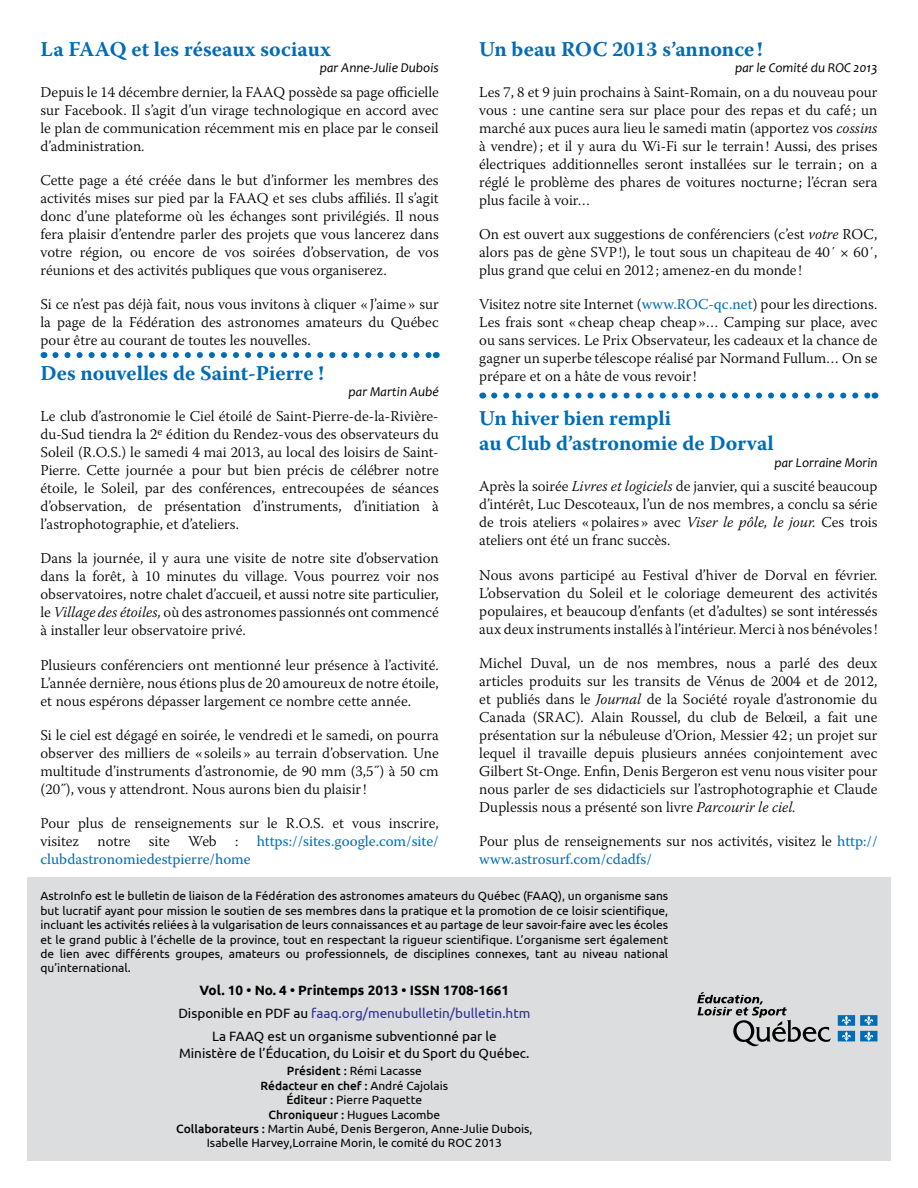
<style>
.page{position:relative;width:918px;height:1188px;background:#fff}
.page>*{position:absolute;margin:0;border:0;box-sizing:border-box;transform-origin:0 0}
.t1{font:700 21px/25.2px "Warnock Pro";color:#006cb7}
.t2{font:300 15px/18px "Warnock Pro";color:#000;text-align:justify}
.t3{font:13.5px/23px "Ubuntu";color:#000;text-align:center}
.t4{font:italic 13.5px "Candara";color:#000}
.t5{font:12px/14.4px "Ubuntu";color:#000;text-align:justify}
.s1{font-style:italic}
.s2{font-weight:400;color:#006cb7}
.s3{font-weight:700}
.s4{color:#2e3092}
.s5{font-weight:500}
</style>
<div class="page">
<div style="left:27px;top:878px;width:864px;height:283px;background:#dcddde"></div>
<svg style="left:838px;top:1015px;width:40px;height:26px"></svg>
<svg style="left:697px;top:992px;width:134px;height:54px"></svg>
<svg style="left:494px;top:393px;width:381px;height:6px"></svg>
<svg style="left:55px;top:352px;width:375px;height:6px"></svg>
<h1 class="t1" style="left:40px;top:36px;width:292px">La FAAQ et les réseaux sociaux</h1>
<p class="t4" style="left:320px;top:59px;width:120px">par Anne-Julie Dubois</p>
<p class="t2" style="left:40px;top:83px;width:400px">Depuis le 14 décembre dernier, la FAAQ possède sa page officielle sur Facebook. Il s’agit d’un virage technologique en accord avec le plan de communication récemment mis en place par le conseil d’administration.</p>
<p class="t2" style="left:40px;top:171px;width:400px">Cette page a été créée dans le but d’informer les membres des activités mises sur pied par la FAAQ et ses clubs affiliés. Il s’agit donc d’une plateforme où les échanges sont privilégiés. Il nous fera plaisir d’entendre parler des projets que vous lancerez dans votre région, ou encore de vos soirées d’observation, de vos réunions et des activités publiques que vous organiserez.</p>
<p class="t2" style="left:40px;top:295px;width:400px">Si ce n’est pas déjà fait, nous vous invitons à cliquer «J’aime » sur la page de la Fédération des astronomes amateurs du Québec pour être au courant de toutes les nouvelles.</p>
<h1 class="t1" style="left:40px;top:360px;width:285px">Des nouvelles de Saint-Pierre !</h1>
<p class="t4" style="left:349px;top:384px;width:92px">par Martin Aubé</p>
<p class="t2" style="left:40px;top:407px;width:400px">Le club d’astronomie le Ciel étoilé de Saint-Pierre-de-la-Rivière&shy;du-Sud tiendra la 2<sup>e</sup> édition du Rendez-vous des observateurs du Soleil (R.O.S.) le samedi 4 mai 2013, au local des loisirs de Saint-Pierre. Cette journée a pour but bien précis de célébrer notre étoile, le Soleil, par des conférences, entrecoupées de séances d’observation, de présentation d’instruments, d’initiation à l’astrophotographie, et d’ateliers.</p>
<p class="t2" style="left:41px;top:549px;width:400px">Dans la journée, il y aura une visite de notre site d’observation dans la forêt, à 10 minutes du village. Vous pourrez voir nos observatoires, notre chalet d’accueil, et aussi notre site particulier, le <span class="s1">Village des étoiles,</span> où des astronomes passionnés ont commencé à installer leur observatoire privé.</p>
<p class="t2" style="left:41px;top:655px;width:400px">Plusieurs conférenciers ont mentionné leur présence à l’activité.<br>L’année dernière, nous étions plus de 20 amoureux de notre étoile, et nous espérons dépasser largement ce nombre cette année.</p>
<p class="t2" style="left:41px;top:726px;width:400px">Si le ciel est dégagé en soirée, le vendredi et le samedi, on pourra observer des milliers de « soleils » au terrain d’observation. Une multitude d’instruments d’astronomie, de 90 mm (3,5˝) à 50 cm (20˝), vous y attendront. Nous aurons bien du plaisir!</p>
<p class="t2" style="left:41px;top:814px;width:400px">Pour plus de renseignements sur le R.O.S. et vous inscrire, visitez notre site Web : <span class="s2">https://sites.google.com/site/ clubdastronomiedestpierre/home</span></p>
<h1 class="t1" style="left:479px;top:36px;width:285px">Un beau ROC 2013 s’annonce !</h1>
<p class="t4" style="left:735px;top:59px;width:144px">par le Comité du ROC 2013</p>
<p class="t2" style="left:479px;top:83px;width:400px">Les 7, 8 et 9 juin prochains à Saint-Romain, on a du nouveau pour vous : une cantine sera sur place pour des repas et du café ; un marché aux puces aura lieu le samedi matin (apportez vos <span class="s1">cossins </span>à vendre); et il y aura du Wi-Fi sur le terrain! Aussi, des prises électriques additionnelles seront installées sur le terrain; on a réglé le problème des phares de voitures nocturne ; l’écran sera plus facile à voir…</p>
<p class="t2" style="left:479px;top:225px;width:400px">On est ouvert aux suggestions de conférenciers (c’est <span class="s1">votre</span> ROC, alors pas de gène SVP!), le tout sous un chapiteau de 40΄ × 60΄, plus grand que celui en 2012 ; amenez-en du monde !</p>
<p class="t2" style="left:479px;top:295px;width:400px">Visitez notre site Internet (<span class="s2">www.ROC-qc.net</span>) pour les directions.<br>Les frais sont « cheap cheap cheap»… Camping sur place, avec ou sans services. Le Prix Observateur, les cadeaux et la chance de gagner un superbe télescope réalisé par Normand Fullum… On se prépare et on a hâte de vous revoir!</p>
<h1 class="t1" style="left:479px;top:405px;width:296px">Un hiver bien rempli<br>au Club d’astronomie de Dorval</h1>
<p class="t4" style="left:775px;top:454px;width:105px">par Lorraine Morin</p>
<p class="t2" style="left:479px;top:477px;width:400px">Après la soirée <span class="s1">Livres et logiciels</span> de janvier, qui a suscité beaucoup d’intérêt, Luc Descoteaux, l’un de nos membres, a conclu sa série de trois ateliers «polaires » avec <span class="s1">Viser le pôle, le jour.</span> Ces trois ateliers ont été un franc succès.</p>
<p class="t2" style="left:479px;top:565px;width:400px">Nous avons participé au Festival d’hiver de Dorval en février.<br>L’observation du Soleil et le coloriage demeurent des activités populaires, et beaucoup d’enfants (et d’adultes) se sont intéressés aux deux instruments installés à l’intérieur. Merci à nos bénévoles!</p>
<p class="t2" style="left:479px;top:654px;width:400px">Michel Duval, un de nos membres, nous a parlé des deux articles produits sur les transits de Vénus de 2004 et de 2012, et publiés dans le <span class="s1">Journal</span> de la Société royale d’astronomie du Canada (SRAC). Alain Roussel, du club de Belœil, a fait une présentation sur la nébuleuse d’Orion, Messier 42 ; un projet sur lequel il travaille depuis plusieurs années conjointement avec Gilbert St‑Onge. Enfin, Denis Bergeron est venu nous visiter pour nous parler de ses didacticiels sur l’astrophotographie et Claude Duplessis nous a présenté son livre <span class="s1">Parcourir le ciel.</span></p>
<p class="t2" style="left:479px;top:832px;width:400px">Pour plus de renseignements sur nos activités, visitez le <span class="s2">http:// www.astrosurf.com/cdadfs/</span></p>
<p class="t5" style="left:40px;top:889px;width:629px">AstroInfo est le bulletin de liaison de la Fédération des astronomes amateurs du Québec (FAAQ), un organisme sans but lucratif ayant pour mission le soutien de ses membres dans la pratique et la promotion de ce loisir scientifique, incluant les activités reliées à la vulgarisation de leurs connaissances et au partage de leur savoir-faire avec les écoles et le grand public à l’échelle de la province, tout en respectant la rigueur scientifique. L’organisme sert également de lien avec différents groupes, amateurs ou professionnels, de disciplines connexes, tant au niveau national qu’international.</p>
<p class="t3" style="left:178px;top:979px;width:354px"><span class="s3">Vol. 10 • No. 4 • Printemps 2013 • ISSN 1708-1661<br></span>Disponible en PDF au <span class="s4">faaq.org/menubulletin/bulletin.htm<br></span>La FAAQ est un organisme subventionné par le</p>
<p class="t3" style="left:179px;top:1041px;width:352px">Ministère de l’Éducation, du Loisir et du Sport du Québec.</p>
<p class="t5" style="left:176px;top:1063px;width:358px;text-align:center"><span class="s5">Président :</span> Rémi Lacasse<br><span class="s5">Rédacteur en chef :</span> André Cajolais<br><span class="s5">Éditeur :</span> Pierre Paquette<br><span class="s5">Chroniqueur :</span> Hugues Lacombe<br><span class="s5">Collaborateurs :</span> Martin Aubé, Denis Bergeron, Anne-Julie Dubois, Isabelle Harvey,Lorraine Morin, le comité du ROC 2013</p>
</div>
